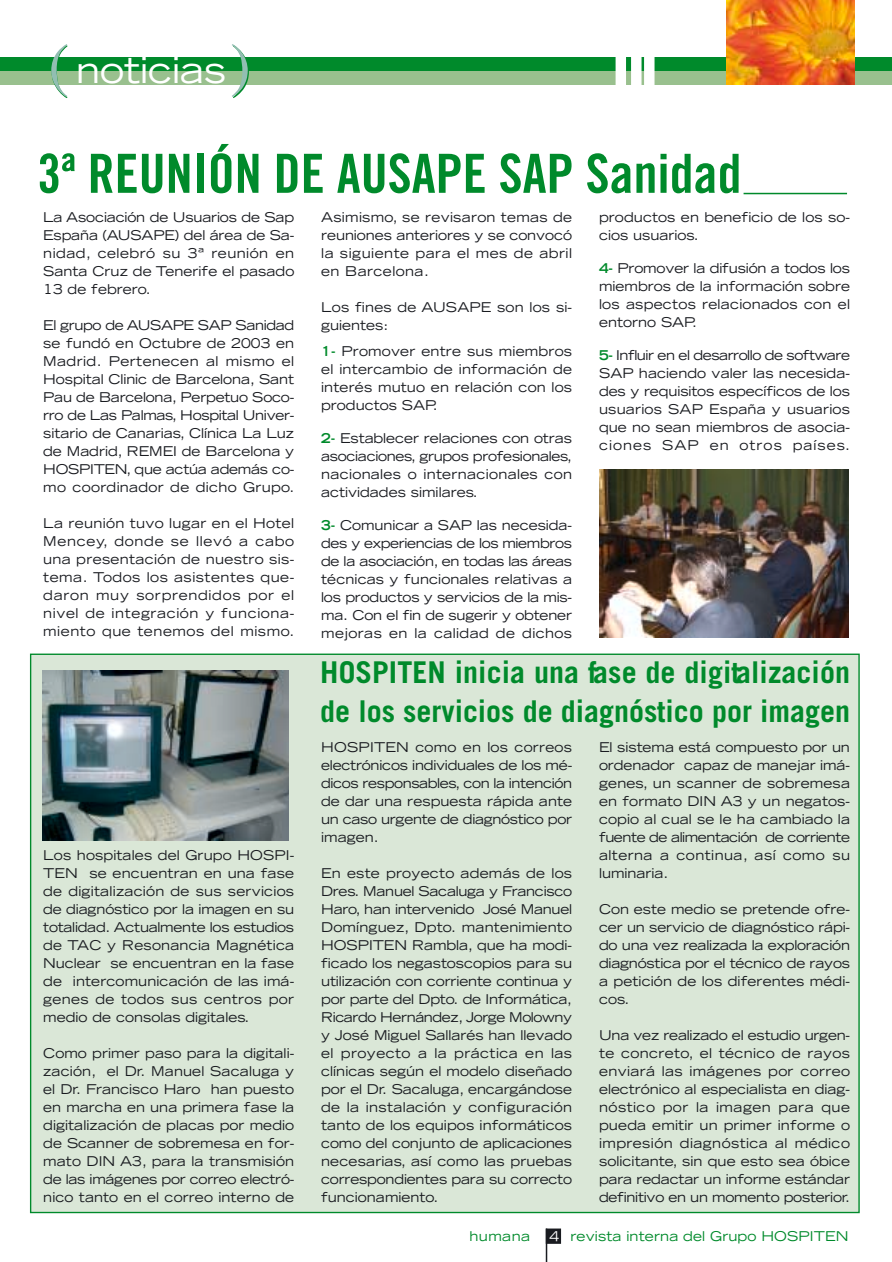
<style>
.page{position:relative;width:892px;height:1262px;background:#fff}
.page>*{position:absolute;margin:0;border:0;box-sizing:border-box;transform-origin:0 0}
.t1{font:61.95px "Times";color:#008a2b}
.t2{font:54px "Trade Gothic Bold Cond Twenty";color:#008a2b}
.t3{font:expanded 36px "Trade Gothic LH";color:#fff}
.t4{font:700 30px/38.8px "Trade Gothic";color:#008a2b}
.t5{font:expanded 13.5px/18px "Trade Gothic LH";letter-spacing:.005em;color:#191b20;text-align:justify}
.t6{font:expanded 13.5px "Trade Gothic LH";letter-spacing:.01em;color:#008a2b}
.s1{font-weight:700;color:#008a2b}
.s2{color:#fff}
</style>
<div class="page">
<div style="left:30px;top:653px;width:829px;height:559px;background:#dae7d7;border:1px solid #008a2b"></div>
<div style="left:0;top:57px;width:892px;height:17px;background:#008a2b"></div>
<div style="left:0;top:71px;width:892px;height:14px;background:#99c08e"></div>
<div style="left:545px;top:1228px;width:16px;height:15px;background:#191b20;border:2px solid #191b20"></div>
<hr style="left:545px;top:1228px;width:2px;height:33px;background:#191b20">
<img style="left:726px;top:0;width:128px;height:85px">
<div style="left:615px;top:49px;width:11px;height:51px;background:#fff"></div>
<div style="left:631px;top:49px;width:10px;height:51px;background:#fff"></div>
<div style="left:644px;top:49px;width:10px;height:51px;background:#fff"></div>
<img style="left:599px;top:469px;width:249px;height:168px">
<img style="left:43px;top:670px;width:246px;height:170px">
<hr style="left:743px;top:193px;width:104px;height:1px;background:#008a2b">
<h1 class="t1" style="left:49px;top:44px;width:22px">(</h1>
<h1 class="t1" style="left:231px;top:44px;width:22px">)</h1>
<h3 class="t3" style="left:76px;top:57px;width:152px">noticias</h3>
<h2 class="t2" style="left:37px;top:154px;width:705px">3ª REUNIÓN DE AUSAPE SAP Sanidad</h2>
<p class="t5" style="left:43px;top:209px;width:252px">La Asociación de Usuarios de Sap España (AUSAPE) del área de Sa&shy;nidad, celebró su 3ª reunión en Santa Cruz de Tenerife el pasado 13 de febrero.</p>
<p class="t5" style="left:43px;top:317px;width:252px">El grupo de AUSAPE SAP Sanidad se fundó en Octubre de 2003 en Madrid. Pertenecen al mismo el Hospital Clinic de Barcelona, Sant Pau de Barcelona, Perpetuo Soco&shy;rro de Las Palmas, Hospital Univer&shy;sitario de Canarias, Clínica La Luz de Madrid, REMEI de Barcelona y HOSPITEN, que actúa además co&shy;mo coordinador de dicho Grupo.</p>
<p class="t5" style="left:43px;top:515px;width:252px">La reunión tuvo lugar en el Hotel Mencey, donde se llevó a cabo una presentación de nuestro sis&shy;tema. Todos los asistentes que&shy;daron muy sorprendidos por el nivel de integración y funciona&shy;miento que tenemos del mismo.</p>
<p class="t5" style="left:43px;top:847px;width:252px">Los hospitales del Grupo HOSPI-TEN se encuentran en una fase de digitalización de sus servicios de diagnóstico por la imagen en su totalidad. Actualmente los estudios de TAC y Resonancia Magnética Nuclear se encuentran en la fase de intercomunicación de las imá&shy;genes de todos sus centros por medio de consolas digitales.</p>
<p class="t5" style="left:43px;top:1045px;width:252px">Como primer paso para la digitali&shy;zación, el Dr. Manuel Sacaluga y el Dr. Francisco Haro han puesto en marcha en una primera fase la digitalización de placas por medio de Scanner de sobremesa en for&shy;mato DIN A3, para la transmisión de las imágenes por correo electró&shy;nico tanto en el correo interno de</p>
<p class="t5" style="left:321px;top:209px;width:252px">Asimismo, se revisaron temas de reuniones anteriores y se convocó la siguiente para el mes de abril en Barcelona.</p>
<p class="t5" style="left:321px;top:299px;width:252px">Los fines de AUSAPE son los si&shy;guientes:</p>
<p class="t5" style="left:321px;top:343px;width:252px"><span class="s1">1-</span> Promover entre sus miembros el intercambio de información de interés mutuo en relación con los productos SAP.</p>
<p class="t5" style="left:321px;top:430px;width:252px"><span class="s1">2-</span> Establecer relaciones con otras asociaciones, grupos profesionales, nacionales o internacionales con actividades similares.</p>
<p class="t5" style="left:321px;top:517px;width:252px"><span class="s1">3-</span> Comunicar a SAP las necesida&shy;des y experiencias de los miembros de la asociación, en todas las áreas técnicas y funcionales relativas a los productos y servicios de la mis&shy;ma. Con el fin de sugerir y obtener mejoras en la calidad de dichos</p>
<p class="t5" style="left:599px;top:209px;width:252px">productos en beneficio de los so&shy;cios usuarios.</p>
<p class="t5" style="left:599px;top:260px;width:252px"><span class="s1">4-</span> Promover la difusión a todos los miembros de la información sobre los aspectos relacionados con el entorno SAP.</p>
<p class="t5" style="left:599px;top:347px;width:252px"><span class="s1">5-</span> Influir en el desarrollo de software SAP haciendo valer las necesida&shy;des y requisitos específicos de los usuarios SAP España y usuarios que no sean miembros de asocia&shy;ciones SAP en otros países.</p>
<h3 class="t4" style="left:320px;top:655px;width:531px">HOSPITEN inicia una fase de digitalización de los servicios de diagnóstico por imagen</h3>
<p class="t5" style="left:321px;top:739px;width:252px">HOSPITEN como en los correos electrónicos individuales de los mé&shy;dicos responsables, con la intención de dar una respuesta rápida ante un caso urgente de diagnóstico por imagen.</p>
<p class="t5" style="left:321px;top:865px;width:252px">En este proyecto además de los Dres. Manuel Sacaluga y Francisco Haro, han intervenido José Manuel Domínguez, Dpto. mantenimiento HOSPITEN Rambla, que ha modi&shy;ficado los negastoscopios para su utilización con corriente continua y por parte del Dpto. de Informática, Ricardo Hernández, Jorge Molowny y José Miguel Sallarés han llevado el proyecto a la práctica en las clínicas según el modelo diseñado por el Dr. Sacaluga, encargándose de la instalación y configuración tanto de los equipos informáticos como del conjunto de aplicaciones necesarias, así como las pruebas correspondientes para su correcto funcionamiento.</p>
<p class="t5" style="left:599px;top:739px;width:252px">El sistema está compuesto por un ordenador capaz de manejar imá&shy;genes, un scanner de sobremesa en formato DIN A3 y un negatos&shy;copio al cual se le ha cambiado la fuente de alimentación de corriente alterna a continua, así como su luminaria.</p>
<p class="t5" style="left:599px;top:901px;width:252px">Con este medio se pretende ofre&shy;cer un servicio de diagnóstico rápi&shy;do una vez realizada la exploración diagnóstica por el técnico de rayos a petición de los diferentes médi&shy;cos.</p>
<p class="t5" style="left:599px;top:1027px;width:252px">Una vez realizado el estudio urgen&shy;te concreto, el técnico de rayos enviará las imágenes por correo electrónico al especialista en diag&shy;nóstico por la imagen para que pueda emitir un primer informe o impresión diagnóstica al médico solicitante, sin que esto sea óbice para redactar un informe estándar definitivo en un momento posterior.</p>
<p class="t6" style="left:469px;top:1230px;width:62px">humana</p>
<p class="t6" style="left:549px;top:1230px;width:300px"><span class="s2">4</span> revista interna del Grupo HOSPITEN</p>
</div>
